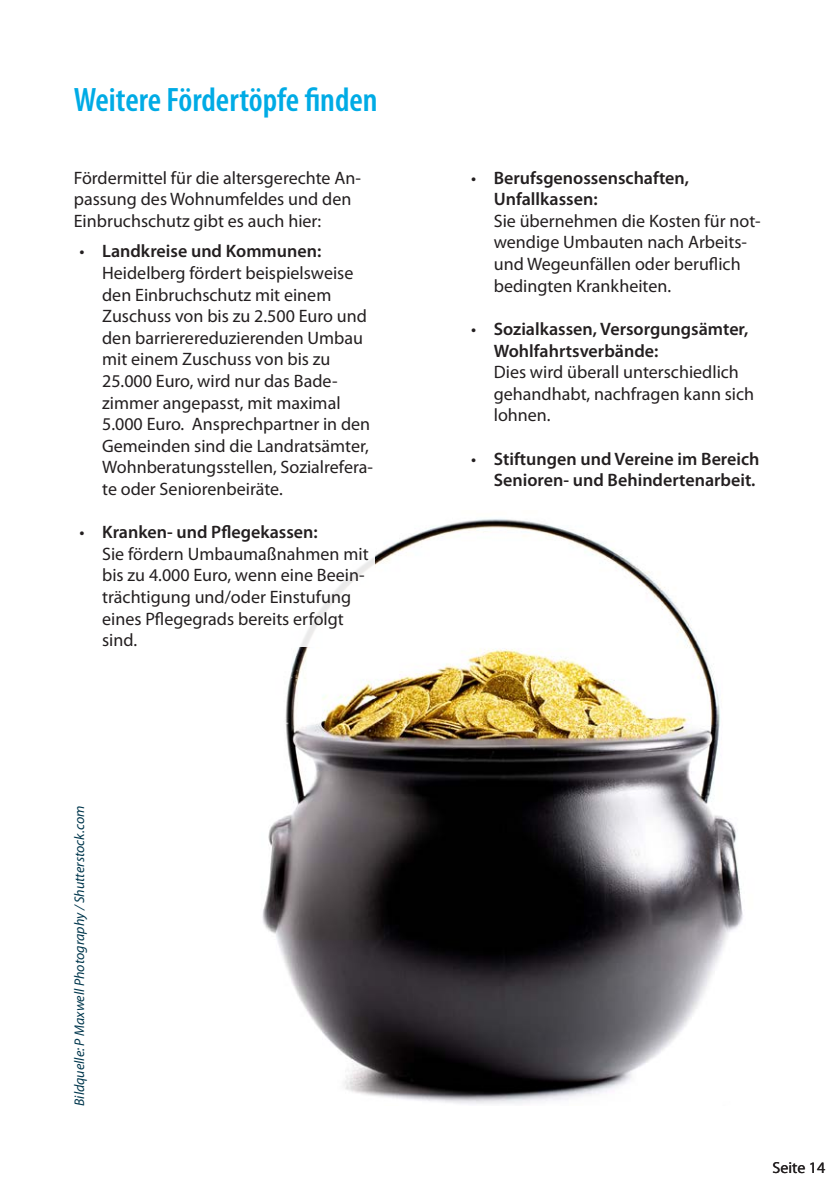
<style>
.page{position:relative;width:840px;height:1191px;background:#fff}
.page>*{position:absolute;margin:0;border:0;box-sizing:border-box;transform-origin:0 0}
.RdW_-_Ü_Kapitel{font:600 condensed 34px "Myriad Pro";color:#00abe5}
.RdW_-_S00_Fliesstext{font:18px/21.6px "Myriad Pro";color:#231f20}
.t1{font:600 18px/21.6px "Myriad Pro";color:#231f20;text-align:right}
.t2{font:16px "Myriad Pro";color:#231f20}
.RdW_-_S08_Fußnote_07{font:italic 14px "Myriad Pro";color:#00374d}
.s1{font-weight:600}
.s2{font-weight:400}
</style>
<div class="page">
<img style="left:262px;top:519px;width:481px;height:585px">
<div style="left:74px;top:244px;width:300px;height:402px;background:#fff"></div>
<p class="RdW_-_Ü_Kapitel" style="left:74px;top:78px;width:305px">Weitere Fördertöpfe finden</p>
<p class="RdW_-_S00_Fliesstext" style="left:74px;top:166px;width:288px">Fördermittel für die altersgerechte An&shy;passung des Wohnumfeldes und den<br>Einbruchschutz gibt es auch hier:</p>
<p class="RdW_-_S00_Fliesstext" style="left:493px;top:166px;width:268px;text-indent:-23px">• <span class="s1">Berufsgenossenschaften,<br>Unfallkassen:<br></span>Sie übernehmen die Kosten für not&shy;wendige Umbauten nach Arbeits&shy;und Wegeunfällen oder beruflich bedingten Krankheiten.</p>
<p class="RdW_-_S00_Fliesstext" style="left:493px;top:318px;width:262px;text-indent:-23px">• <span class="s1">Sozialkassen, Versorgungsämter,<br>Wohlfahrtsverbände:<br></span>Dies wird überall unterschiedlich gehandhabt, nachfragen kann sich lohnen.</p>
<p class="t1" style="left:471px;top:447px;width:290px"><span class="s2">•</span> Stiftungen und Vereine im Bereich<br>Senioren- und Behindertenarbeit.</p>
<p class="RdW_-_S00_Fliesstext" style="left:102px;top:240px;width:272px;text-indent:-23px">• <span class="s1">Landkreise und Kommunen:<br></span>Heidelberg fördert beispielsweise den Einbruchschutz mit einem<br>Zuschuss von bis zu 2.500 Euro und den barrierereduzierenden Umbau mit einem Zuschuss von bis zu<br>25.000 Euro, wird nur das Bade&shy;zimmer angepasst, mit maximal<br>5.000 Euro. Ansprechpartner in den<br>Gemeinden sind die Landratsämter,<br>Wohnberatungsstellen, Sozialrefera&shy;te oder Seniorenbeiräte.</p>
<p class="RdW_-_S00_Fliesstext" style="left:102px;top:521px;width:268px;text-indent:-23px">• <span class="s1">Kranken- und Pflegekassen:<br></span>Sie fördern Umbaumaßnahmen mit bis zu 4.000 Euro, wenn eine Beein&shy;trächtigung und/oder Einstufung eines Pflegegrads bereits erfolgt sind.</p>
<p class="RdW_-_S08_Fußnote_07" style="left:71px;top:1106px;width:302px;rotate:-90deg">Bildquelle: P Maxwell Photography / Shutterstock.com</p>
<p class="t2" style="left:772px;top:1157px;width:54px">Seite 14</p>
</div>
